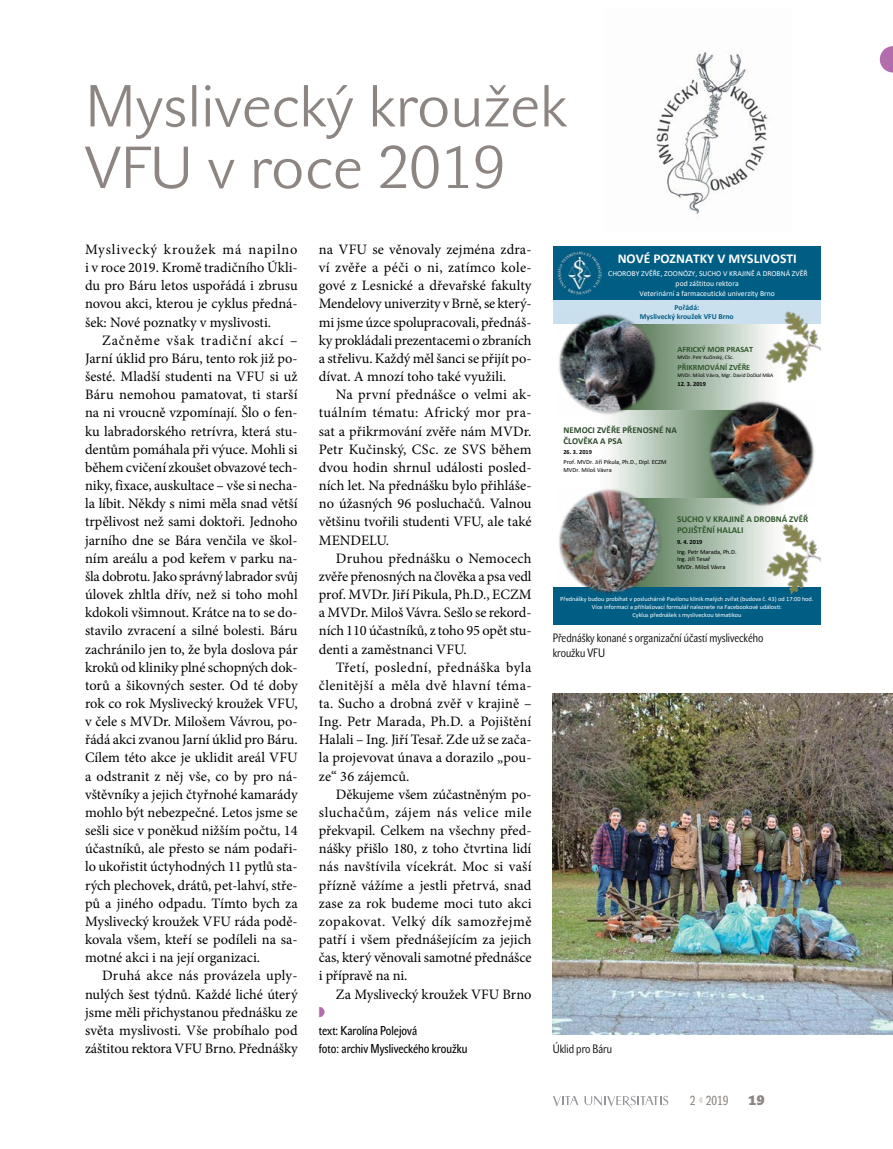
<style>
.page{position:relative;width:893px;height:1149px;background:#fff}
.page>*{position:absolute;margin:0;border:0;box-sizing:border-box;transform-origin:0 0}
.nad1{font:58.5px/61.5px "John Sans Lite Pro";color:#8d8581}
.Normální{font:14.4px/18.1px "Minion Pro";letter-spacing:-.005em;color:#000;text-align:justify}
.Normální_bez{font:14.4px/18.1px "Minion Pro";letter-spacing:-.005em;color:#000;text-align:justify}
.t1{font:700 13.5px "Calibri";color:#fff}
.t2{font:700 13.5px "John Sans Heavy Pro";color:#8d8581}
.t3{font:12.9px "John Sans Cond Text Pro";color:#8d8581}
.foto{font:12.75px "John Sans Cond Text Pro";color:#000}
.jmeno{font:12.75px "John Sans Cond Text Pro";color:#000}
.popisek{font:12px/15.8px "John Sans Cond Lite Pro";color:#000}
.t4{font:700 9px/10.9px "Calibri";color:#30582b}
.t5{font:700 9px/10.9px "Calibri";color:#2c4a2a}
.t6{font:700 8.1px "Calibri";color:#30582b}
.t7{font:7.65px/10.1px "Calibri";color:#fff;text-align:center}
.t8{font:700 7.65px/9.3px "Calibri";color:#005d84;text-align:center}
.t9{font:6.3px/7.6px "Calibri";color:#fff;text-align:center}
.t10{font:6.3px/9.9px "Calibri";color:#000}
.t11{font:700 6.3px "Calibri";color:#000}
.t12{font:5.4px "Calibri";color:#000}
.s1{font-weight:700}
</style>
<div class="page">
<svg style="left:553px;top:1096px;width:25px;height:10px"></svg>
<svg style="left:584px;top:1095px;width:84px;height:13px"></svg>
<img style="left:553px;top:693px;width:340px;height:340px">
<svg style="left:663px;top:498px;width:110px;height:88px;background:#aabdab"></svg>
<svg style="left:610px;top:409px;width:97px;height:89px;background:#b3c4b4"></svg>
<svg style="left:658px;top:324px;width:109px;height:85px;background:#abbeac"></svg>
<div style="left:553px;top:246px;width:268px;height:55px;background:#005d84"></div>
<div style="left:553px;top:300px;width:268px;height:24px;background:#cbe0ef"></div>
<img style="left:559px;top:314px;width:99px;height:101px">
<img style="left:707px;top:399px;width:108px;height:108px">
<div style="left:553px;top:586px;width:268px;height:38px;background:#005d84"></div>
<img style="left:558px;top:251px;width:43px;height:45px">
<img style="left:558px;top:488px;width:105px;height:106px">
<img style="left:762px;top:522px;width:59px;height:73px">
<img style="left:760px;top:311px;width:61px;height:78px">
<img style="left:656px;top:51px;width:113px;height:163px">
<svg style="left:880px;top:46px;width:13px;height:26px"></svg>
<p class="nad1" style="left:85px;top:76px;width:483px">Myslivecký kroužek<br>VFU v roce 2019</p>
<p class="Normální_bez" style="left:85px;top:240px;width:214px">Myslivecký kroužek má napilno i v roce 2019. Kromě tradičního Úkli&shy;du pro Báru letos uspořádá i zbrusu novou akci, kterou je cyklus předná&shy;šek: Nové poznatky v myslivosti.</p>
<p class="Normální" style="left:85px;top:331px;width:214px;text-indent:17px">Začněme však tradiční akcí – Jarní úklid pro Báru, tento rok již po&shy;šesté. Mladší studenti na VFU si už Báru nemohou pamatovat, ti starší na ni vroucně vzpomínají. Šlo o fen&shy;ku labradorského retrívra, která stu&shy;dentům pomáhala při výuce. Mohli si během cvičení zkoušet obvazové tech&shy;niky, fixace, auskultace – vše si necha&shy;la líbit. Někdy s nimi měla snad větší trpělivost než sami doktoři. Jednoho jarního dne se Bára venčila ve škol&shy;ním areálu a pod keřem v parku na&shy;šla dobrotu. Jako správný labrador svůj úlovek zhltla dřív, než si toho mohl kdokoli všimnout. Krátce na to se do&shy;stavilo zvracení a silné bolesti. Báru zachránilo jen to, že byla doslova pár kroků od kliniky plné schopných dok&shy;torů a šikovných sester. Od té doby rok co rok Myslivecký kroužek VFU, v čele s MVDr. Milošem Vávrou, po&shy;řádá akci zvanou Jarní úklid pro Báru.<br>Cílem této akce je uklidit areál VFU a odstranit z něj vše, co by pro ná&shy;vštěvníky a jejich čtyřnohé kamarády mohlo být nebezpečné. Letos jsme se sešli sice v poněkud nižším počtu, 14 účastníků, ale přesto se nám podaři&shy;lo ukořistit úctyhodných 11 pytlů sta&shy;rých plechovek, drátů, pet-lahví, stře&shy;pů a jiného odpadu. Tímto bych za Myslivecký kroužek VFU ráda podě&shy;kovala všem, kteří se podíleli na sa&shy;motné akci i na její organizaci.</p>
<p class="Normální" style="left:85px;top:966px;width:214px;text-indent:17px">Druhá akce nás provázela uply&shy;nulých šest týdnů. Každé liché úterý jsme měli přichystanou přednášku ze světa myslivosti. Vše probíhalo pod záštitou rektora VFU Brno. Přednášky</p>
<p class="Normální" style="left:319px;top:240px;width:214px">na VFU se věnovaly zejména zdra&shy;ví zvěře a péči o ni, zatímco kole&shy;gové z Lesnické a dřevařské fakulty Mendelovy univerzity v Brně, se který&shy;mi jsme úzce spolupracovali, přednáš&shy;ky prokládali prezentacemi o zbraních a střelivu. Každý měl šanci se přijít po&shy;dívat. A mnozí toho také využili.</p>
<p class="Normální" style="left:319px;top:385px;width:214px;text-indent:17px">Na první přednášce o velmi ak&shy;tuálním tématu: Africký mor pra&shy;sat a přikrmování zvěře nám MVDr.<br>Petr Kučinský, CSc. ze SVS během dvou hodin shrnul události posled&shy;ních let. Na přednášku bylo přihláše&shy;no úžasných 96 posluchačů. Valnou většinu tvořili studenti VFU, ale také MENDELU.</p>
<p class="Normální" style="left:319px;top:549px;width:214px;text-indent:17px">Druhou přednášku o Nemocech zvěře přenosných na člověka a psa vedl prof. MVDr. Jiří Pikula, Ph.D., ECZM a MVDr. Miloš Vávra. Sešlo se rekord&shy;ních 110 účastníků, z toho 95 opět stu&shy;denti a zaměstnanci VFU.</p>
<p class="Normální" style="left:319px;top:657px;width:214px;text-indent:17px">Třetí, poslední, přednáška byla členitější a měla dvě hlavní téma&shy;ta. Sucho a drobná zvěř v krajině – Ing. Petr Marada, Ph.D. a Pojištění Halali – Ing. Jiří Tesař. Zde už se zača&shy;la projevovat únava a dorazilo „pou&shy;ze“ 36 zájemců.</p>
<p class="Normální" style="left:319px;top:785px;width:214px;text-indent:17px">Děkujeme všem zúčastněným po&shy;sluchačům, zájem nás velice mile překvapil. Celkem na všechny před&shy;nášky přišlo 180, z toho čtvrtina lidí nás navštívila vícekrát. Moc si vaší přízně vážíme a jestli přetrvá, snad zase za rok budeme moci tuto akci zopakovat. Velký dík samozřejmě patří i všem přednášejícím za jejich čas, který věnovali samotné přednášce i přípravě na ni.</p>
<p class="Normální" style="left:336px;top:984px;width:197px">Za Myslivecký kroužek VFU Brno</p>
<p class="jmeno" style="left:319px;top:1022px;width:100px">text: Karolína Polejová</p>
<p class="foto" style="left:319px;top:1041px;width:150px">foto: archiv Mysliveckého kroužku</p>
<p class="t1" style="left:618px;top:249px;width:181px">NOVÉ POZNATKY V MYSLIVOSTI</p>
<p class="t7" style="left:608px;top:268px;width:201px">CHOROBY ZVĚŘE, ZOONÓZY, SUCHO V KRAJINĚ A DROBNÁ ZVĚŘ pod záštitou rektora<br>Veterinární a farmaceutické univerzity Brno</p>
<p class="t8" style="left:640px;top:302px;width:95px">Pořádá:<br>Myslivecký kroužek VFU Brno</p>
<p class="t6" style="left:677px;top:343px;width:77px">AFRICKÝ MOR PRASAT</p>
<p class="t12" style="left:677px;top:353px;width:58px">MVDr. Petr Kučinský, CSc.</p>
<p class="t6" style="left:677px;top:361px;width:74px">PŘIKRMOVÁNÍ ZVĚŘE</p>
<p class="t12" style="left:677px;top:371px;width:97px">MVDr. Miloš Vávra, Mgr. David Dočkal MBA</p>
<p class="t11" style="left:677px;top:379px;width:30px">12. 3. 2019</p>
<p class="t5" style="left:563px;top:424px;width:115px">NEMOCI ZVĚŘE PŘENOSNÉ NA<br>ČLOVĚKA A PSA</p>
<p class="t10" style="left:563px;top:447px;width:105px"><span class="s1">26. 3. 2019<br></span>Prof. MVDr. Jiří Pikula, Ph.D., Dipl. ECZM</p>
<p class="t10" style="left:563px;top:464px;width:50px">MVDr. Miloš Vávra</p>
<p class="t4" style="left:677px;top:513px;width:133px">SUCHO V KRAJINĚ A DROBNÁ ZVĚŘ<br>POJIŠTĚNÍ HALALI</p>
<p class="t10" style="left:677px;top:536px;width:61px"><span class="s1">9. 4. 2019<br></span>Ing. Petr Marada, Ph.D.</p>
<p class="t10" style="left:677px;top:555px;width:50px;line-height:7.6px">Ing. Jiří Tesař<br>MVDr. Miloš Vávra</p>
<p class="t9" style="left:560px;top:595px;width:255px">Přednášky budou probíhat v posluchárně Pavilonu klinik malých zvířat (budova č. 43) od 17:00 hod.<br>Více informací a přihlašovací formulář naleznete na Facebookové události:<br>Cyklus přednášek s mysliveckou tématikou</p>
<p class="popisek" style="left:553px;top:629px;width:212px">Přednášky konané s organizační účastí mysliveckého kroužku VFU</p>
<p class="popisek" style="left:553px;top:1040px;width:61px">Úklid pro Báru</p>
<p class="t3" style="left:690px;top:1092px;width:7px">2</p>
<p class="t2" style="left:748px;top:1092px;width:18px">19</p>
<p class="t3" style="left:706px;top:1092px;width:24px">2019</p>
</div>
